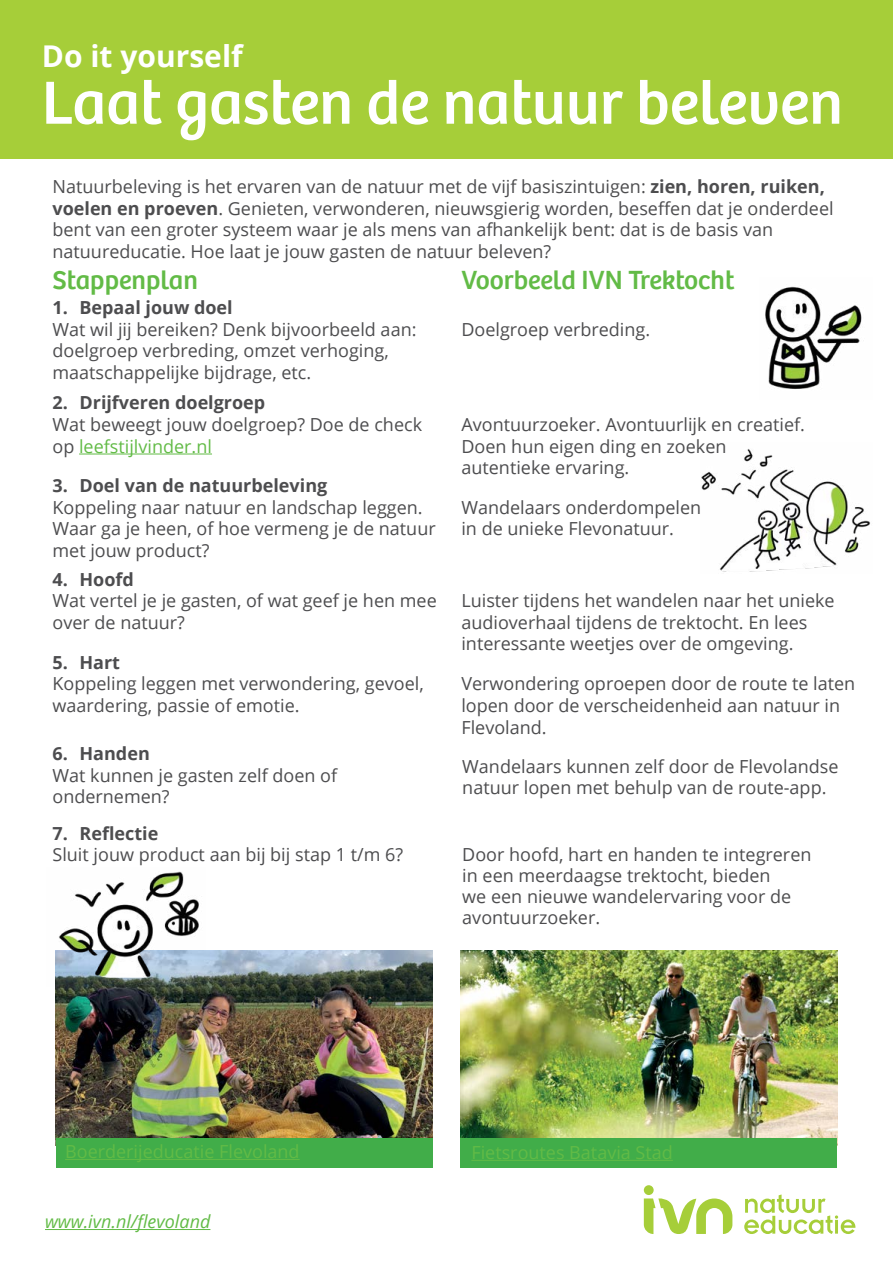
<style>
.page{position:relative;width:893px;height:1263px;background:#fff}
.page>*{position:absolute;margin:0;border:0;box-sizing:border-box;transform-origin:0 0}
.t1{font:63px "Bree";color:#fff}
.t2{font:700 30px "Open Sans";color:#fff}
.t3{font:27px "Bree";color:#62bb46}
.t4{font:18px/21.6px "Open Sans";color:#4d4d4f}
.t5{font:700 18px "Open Sans";color:#4d4d4f}
.t6{font:18px "Open Sans";color:#62bb46}
.t7{font:italic 18px "Open Sans";color:#62bb46}
.s1{font-weight:700}
.s2{color:#62bb46}
</style>
<div class="page">
<div style="left:0;top:0;width:893px;height:158px;background:#a6ce39"></div>
<hr style="left:45px;top:1229px;width:165px;height:1px;background:#62bb46">
<svg style="left:644px;top:1185px;width:211px;height:49px"></svg>
<img style="left:56px;top:950px;width:376px;height:188px">
<div style="left:56px;top:1138px;width:376px;height:29px;background:#41ad49"></div>
<hr style="left:65px;top:1159px;width:235px;height:1px;background:#62bb46">
<img style="left:461px;top:950px;width:376px;height:188px">
<div style="left:461px;top:1138px;width:376px;height:29px;background:#41ad49"></div>
<hr style="left:471px;top:1160px;width:202px;height:1px;background:#62bb46">
<img style="left:765px;top:286px;width:97px;height:103px">
<img style="left:701px;top:449px;width:169px;height:123px">
<img style="left:55px;top:871px;width:151px;height:116px">
<hr style="left:79px;top:454px;width:133px;height:1px;background:#62bb46">
<h2 class="t2" style="left:42px;top:35px;width:202px">Do it yourself</h2>
<h1 class="t1" style="left:42px;top:66px;width:803px">Laat gasten de natuur beleven</h1>
<p class="t4" style="left:52px;top:175px;width:783px">Natuurbeleving is het ervaren van de natuur met de vijf basiszintuigen: <span class="s1">zien, horen, ruiken, voelen en proeven</span>. Genieten, verwonderen, nieuwsgierig worden, beseffen dat je onderdeel bent van een groter systeem waar je als mens van afhankelijk bent: dat is de basis van natuureducatie. Hoe laat je jouw gasten de natuur beleven?</p>
<h3 class="t3" style="left:52px;top:265px;width:147px">Stappenplan</h3>
<p class="t5" style="left:52px;top:295px;width:182px">1. Bepaal jouw doel</p>
<p class="t4" style="left:52px;top:318px;width:365px">Wat wil jij bereiken? Denk bijvoorbeeld aan: doelgroep verbreding, omzet verhoging, maatschappelijke bijdrage, etc.</p>
<p class="t5" style="left:52px;top:390px;width:214px">2. Drijfveren doelgroep</p>
<p class="t4" style="left:52px;top:413px;width:371px">Wat beweegt jouw doelgroep? Doe de check op <span class="s2">leefstijlvinder.nl</span></p>
<p class="t5" style="left:52px;top:473px;width:276px">3. Doel van de natuurbeleving</p>
<p class="t4" style="left:52px;top:496px;width:385px">Koppeling naar natuur en landschap leggen.<br>Waar ga je heen, of hoe vermeng je de natuur met jouw product?</p>
<p class="t5" style="left:52px;top:566px;width:83px">4. Hoofd</p>
<p class="t4" style="left:52px;top:589px;width:386px">Wat vertel je je gasten, of wat geef je hen mee over de natuur?</p>
<p class="t5" style="left:52px;top:649px;width:69px">5. Hart</p>
<p class="t4" style="left:52px;top:672px;width:373px">Koppeling leggen met verwondering, gevoel, waardering, passie of emotie.</p>
<p class="t5" style="left:52px;top:741px;width:99px">6. Handen</p>
<p class="t4" style="left:52px;top:764px;width:286px">Wat kunnen je gasten zelf doen of ondernemen?</p>
<p class="t5" style="left:52px;top:821px;width:107px">7. Reflectie</p>
<p class="t4" style="left:52px;top:843px;width:352px">Sluit jouw product aan bij bij stap 1 t/m 6?</p>
<h3 class="t3" style="left:461px;top:265px;width:274px">Voorbeeld IVN Trektocht</h3>
<p class="t4" style="left:461px;top:318px;width:190px">Doelgroep verbreding.</p>
<p class="t4" style="left:461px;top:413px;width:345px">Avontuurzoeker. Avontuurlijk en creatief.<br>Doen hun eigen ding en zoeken autentieke ervaring.</p>
<p class="t4" style="left:461px;top:496px;width:241px">Wandelaars onderdompelen in de unieke Flevonatuur.</p>
<p class="t4" style="left:461px;top:589px;width:375px">Luister tijdens het wandelen naar het unieke audioverhaal tijdens de trektocht. En lees interessante weetjes over de omgeving.</p>
<p class="t4" style="left:461px;top:672px;width:395px">Verwondering oproepen door de route te laten lopen door de verscheidenheid aan natuur in<br>Flevoland.</p>
<p class="t4" style="left:462px;top:755px;width:378px">Wandelaars kunnen zelf door de Flevolandse natuur lopen met behulp van de route-app.</p>
<p class="t4" style="left:462px;top:843px;width:351px;line-height:21px">Door hoofd, hart en handen te integreren in een meerdaagse trektocht, bieden<br>we een nieuwe wandelervaring voor de avontuurzoeker.</p>
<p class="t6" style="left:65px;top:1139px;width:236px">Boerderijeducatie Flevoland</p>
<p class="t6" style="left:471px;top:1140px;width:203px">Fietsroutes Batavia Stad</p>
<p class="t7" style="left:45px;top:1209px;width:167px">www.ivn.nl/flevoland</p>
</div>
